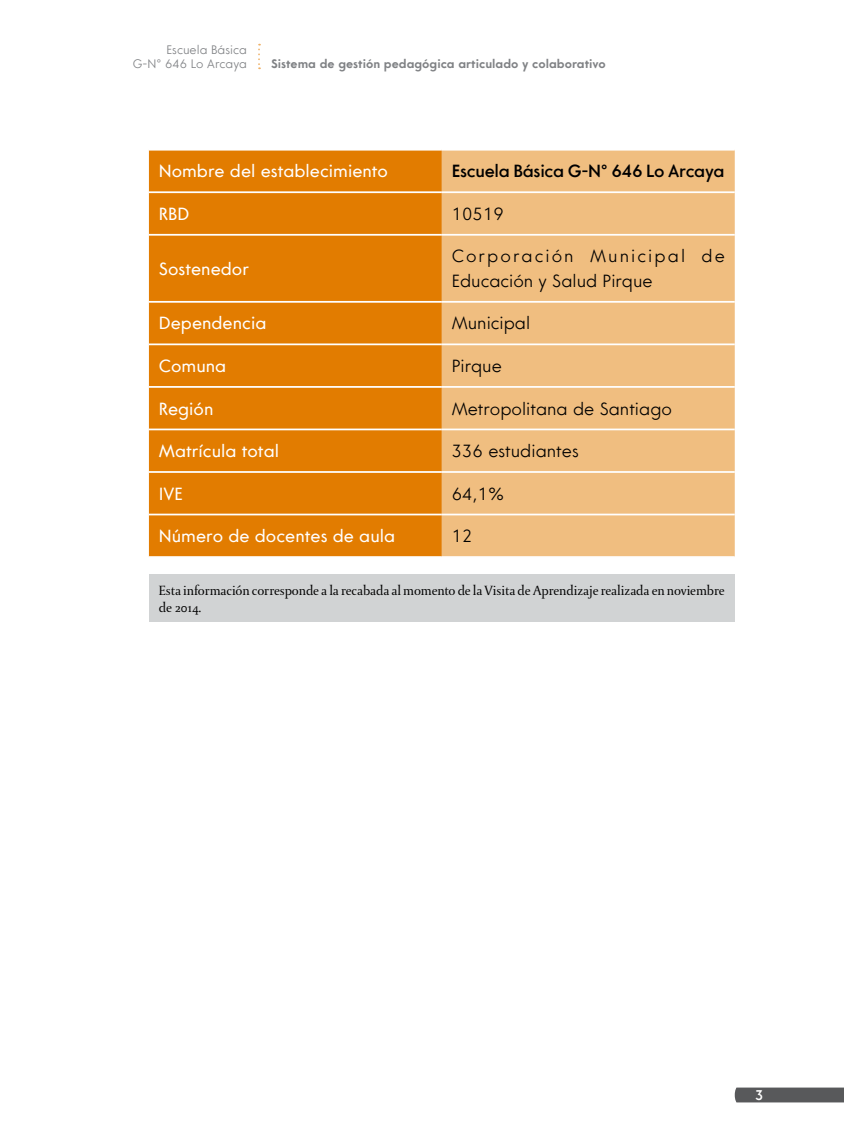
<style>
.page{position:relative;width:844px;height:1141px;background:#fff}
.page>*{position:absolute;margin:0;border:0;box-sizing:border-box;transform-origin:0 0}
.t1{font:17.5px "Core Sans G";color:#fff}
.t2{font:300 17.5px "Core Sans G";color:#000}
.t3{font:300 17.5px/24.5px "Core Sans G";letter-spacing:.11em;color:#000}
.t4{font:500 17.5px "Core Sans G";letter-spacing:-.015em;color:#000}
.t5{font:14px/16.8px "DTL Paradox ST";letter-spacing:-.005em;color:#000}
.t6{font:500 14px "Core Sans G";color:#fff}
.t7{font:700 12.25px "Core Sans G";color:#808285}
.t8{font:300 12.25px/14.7px "Core Sans G";color:#808285;text-align:right}
</style>
<div class="page">
<div style="left:734px;top:1088px;width:109px;height:14px;background:#58595b"></div>
<svg style="left:258px;top:44px;width:2px;height:25px"></svg>
<div style="left:149px;top:151px;width:292px;height:405px;background:#e27c00"></div>
<div style="left:441px;top:151px;width:293px;height:405px;background:#f0be80"></div>
<hr style="left:149px;top:191px;width:292px;height:2px;background:#fff">
<hr style="left:441px;top:191px;width:293px;height:2px;background:#fff">
<hr style="left:149px;top:234px;width:292px;height:2px;background:#fff">
<hr style="left:441px;top:234px;width:293px;height:2px;background:#fff">
<hr style="left:149px;top:301px;width:292px;height:2px;background:#fff">
<hr style="left:441px;top:301px;width:293px;height:2px;background:#fff">
<hr style="left:149px;top:343px;width:292px;height:2px;background:#fff">
<hr style="left:441px;top:343px;width:293px;height:2px;background:#fff">
<hr style="left:149px;top:386px;width:292px;height:2px;background:#fff">
<hr style="left:441px;top:386px;width:293px;height:2px;background:#fff">
<hr style="left:149px;top:429px;width:292px;height:1px;background:#fff">
<hr style="left:441px;top:429px;width:293px;height:1px;background:#fff">
<hr style="left:149px;top:471px;width:292px;height:2px;background:#fff">
<hr style="left:441px;top:471px;width:293px;height:2px;background:#fff">
<hr style="left:149px;top:514px;width:292px;height:1px;background:#fff">
<hr style="left:441px;top:514px;width:293px;height:1px;background:#fff">
<div style="left:149px;top:575px;width:585px;height:47px;background:#d1d3d4"></div>
<p class="t8" style="left:133px;top:42px;width:116px">Escuela Básica<br>G-N° 646 Lo Arcaya</p>
<p class="t7" style="left:271px;top:57px;width:336px">Sistema de gestión pedagógica articulado y colaborativo</p>
<p class="t1" style="left:159px;top:161px;width:231px">Nombre del establecimiento</p>
<p class="t4" style="left:451px;top:161px;width:274px">Escuela Básica G-N° 646 Lo Arcaya</p>
<p class="t1" style="left:159px;top:203px;width:32px">RBD</p>
<p class="t2" style="left:451px;top:203px;width:54px">10519</p>
<p class="t1" style="left:159px;top:258px;width:92px">Sostenedor</p>
<p class="t3" style="left:451px;top:244px;width:274px">Corporación Municipal de<br>Educación y Salud Pirque</p>
<p class="t1" style="left:159px;top:313px;width:109px">Dependencia</p>
<p class="t2" style="left:451px;top:313px;width:80px">Municipal</p>
<p class="t1" style="left:159px;top:355px;width:69px">Comuna</p>
<p class="t2" style="left:451px;top:355px;width:52px">Pirque</p>
<p class="t1" style="left:159px;top:398px;width:56px">Región</p>
<p class="t2" style="left:451px;top:398px;width:222px">Metropolitana de Santiago</p>
<p class="t1" style="left:159px;top:440px;width:122px">Matrícula total</p>
<p class="t2" style="left:451px;top:440px;width:128px">336 estudiantes</p>
<p class="t1" style="left:159px;top:483px;width:26px">IVE</p>
<p class="t2" style="left:451px;top:483px;width:54px">64,1%</p>
<p class="t1" style="left:159px;top:525px;width:238px">Número de docentes de aula</p>
<p class="t2" style="left:451px;top:526px;width:22px">12</p>
<p class="t5" style="left:159px;top:582px;width:567px">Esta información corresponde a la recabada al momento de la Visita de Aprendizaje realizada en noviembre de 2014.</p>
<p class="t6" style="left:754px;top:1087px;width:10px">3</p>
</div>
